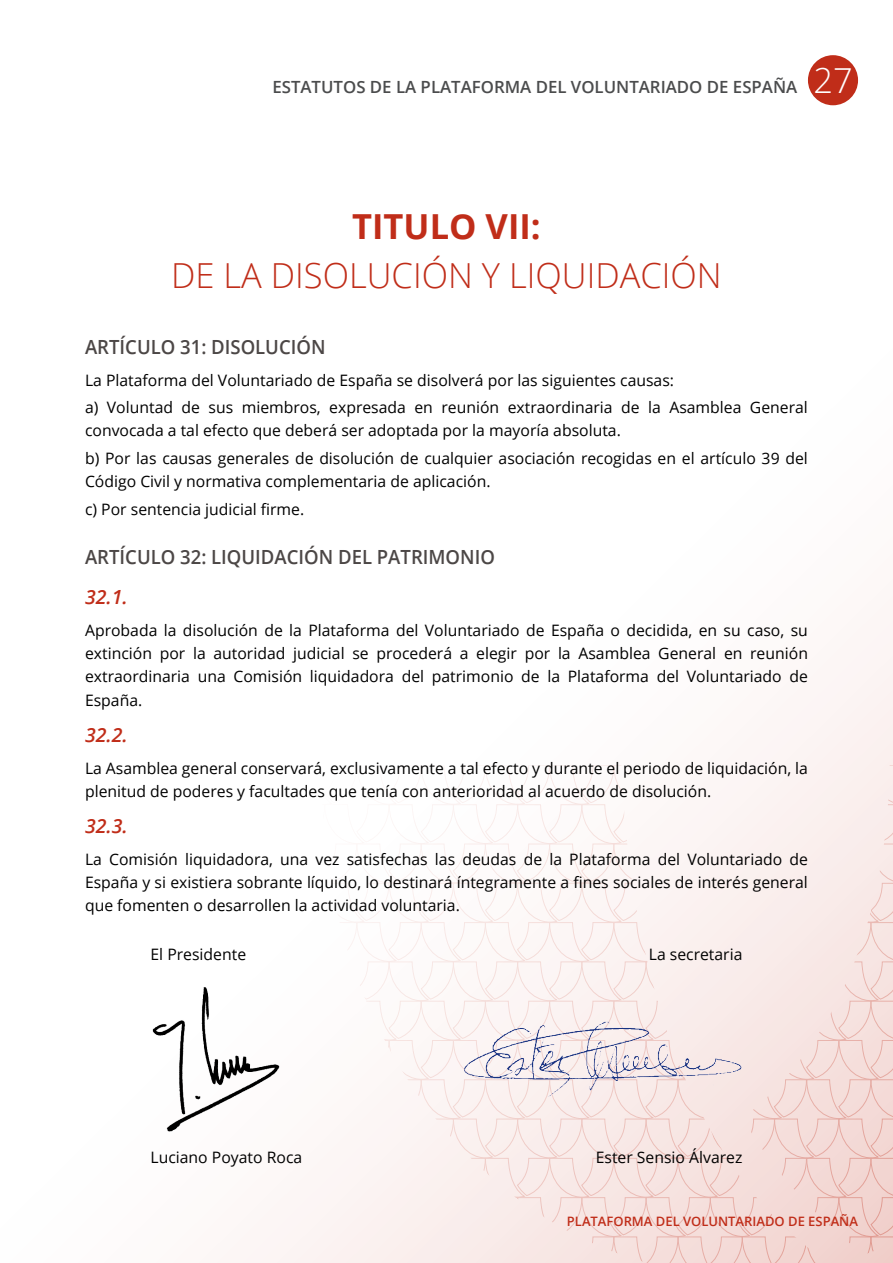
<style>
.page{position:relative;width:893px;height:1263px;background:#fff}
.page>*{position:absolute;margin:0;border:0;box-sizing:border-box;transform-origin:0 0}
.t1{font:300 34.5px "Open Sans";color:#c02d19}
.t2{font:700 34.5px "Open Sans";color:#c02d19}
.articulo{font:600 19.5px "Open Sans";color:#4c4746;scale:.95 1}
._1_1__subarticulo{font:italic 600 19.5px "Open Sans";color:#c02d19}
.t3{font:600 16.8px "Open Sans";color:#4b4c4d}
.t4{font:15.75px/23.2px "Open Sans";color:#000}
.t5{font:600 13.05px "Open Sans";color:#c02d19}
.s1{font-weight:300;font-size:34.5px;color:#fff}
</style>
<div class="page">
<div style="left:808px;top:55px;width:50px;height:50px;background:#c02d19;border-radius:50%"></div>
<svg style="left:322px;top:765px;width:571px;height:498px"></svg>
<img style="left:463px;top:1020px;width:279px;height:76px">
<img style="left:152px;top:987px;width:128px;height:145px">
<p class="t3" style="left:272px;top:76px;width:582px">ESTATUTOS DE LA PLATAFORMA DEL VOLUNTARIADO DE ESPAÑA <span class="s1">27</span></p>
<p class="t2" style="left:352px;top:202px;width:190px">TITULO VII:</p>
<p class="t1" style="left:171px;top:252px;width:552px">DE LA DISOLUCIÓN Y LIQUIDACIÓN</p>
<p class="articulo" style="left:85px;top:333px;width:255px">ARTÍCULO 31: DISOLUCIÓN</p>
<p class="t4" style="left:85px;top:368px;width:590px">La Plataforma del Voluntariado de España se disolverá por las siguientes causas:</p>
<p class="t4" style="left:85px;top:395px;width:724px">a) Voluntad de sus miembros, expresada en reunión extraordinaria de la Asamblea General convocada a tal efecto que deberá ser adoptada por la mayoría absoluta.</p>
<p class="t4" style="left:85px;top:446px;width:724px">b) Por las causas generales de disolución de cualquier asociación recogidas en el artículo 39 del<br>Código Civil y normativa complementaria de aplicación.</p>
<p class="t4" style="left:85px;top:497px;width:221px">c) Por sentencia judicial firme.</p>
<p class="articulo" style="left:85px;top:543px;width:433px">ARTÍCULO 32: LIQUIDACIÓN DEL PATRIMONIO</p>
<p class="_1_1__subarticulo" style="left:85px;top:584px;width:44px">32.1.</p>
<p class="t4" style="left:85px;top:618px;width:724px;text-align:justify">Aprobada la disolución de la Plataforma del Voluntariado de España o decidida, en su caso, su extinción por la autoridad judicial se procederá a elegir por la Asamblea General en reunión extraordinaria una Comisión liquidadora del patrimonio de la Plataforma del Voluntariado de España.</p>
<p class="_1_1__subarticulo" style="left:85px;top:721px;width:44px">32.2.</p>
<p class="t4" style="left:85px;top:756px;width:724px">La Asamblea general conservará, exclusivamente a tal efecto y durante el periodo de liquidación, la plenitud de poderes y facultades que tenía con anterioridad al acuerdo de disolución.</p>
<p class="_1_1__subarticulo" style="left:85px;top:813px;width:44px">32.3.</p>
<p class="t4" style="left:85px;top:847px;width:724px;text-align:justify">La Comisión liquidadora, una vez satisfechas las deudas de la Plataforma del Voluntariado de España y si existiera sobrante líquido, lo destinará íntegramente a fines sociales de interés general que fomenten o desarrollen la actividad voluntaria.</p>
<p class="t4" style="left:151px;top:942px;width:97px">El Presidente</p>
<p class="t4" style="left:649px;top:942px;width:95px">La secretaria</p>
<p class="t4" style="left:151px;top:1145px;width:153px">Luciano Poyato Roca</p>
<p class="t4" style="left:596px;top:1145px;width:148px">Ester Sensio Álvarez</p>
<p class="t5" style="left:567px;top:1212px;width:293px">PLATAFORMA DEL VOLUNTARIADO DE ESPAÑA</p>
</div>
